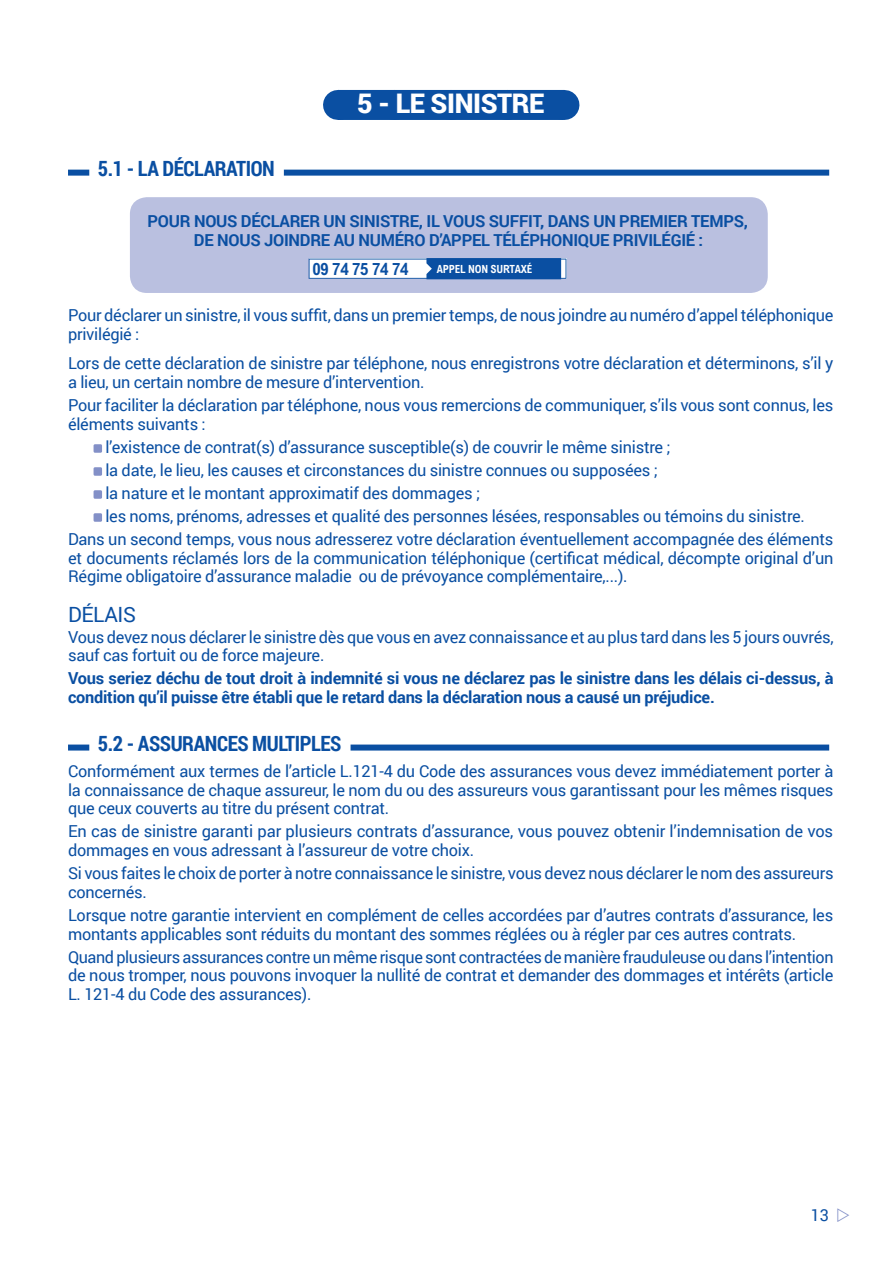
<style>
.page{position:relative;width:893px;height:1263px;background:#fff}
.page>*{position:absolute;margin:0;border:0;box-sizing:border-box;transform-origin:0 0}
.t1{font:900 27px "Roboto";letter-spacing:-.015em;color:#fff}
.t2{font:700 21px "Roboto Condensed";letter-spacing:-.02em;color:#0a4fa2}
.t3{font:21px "Roboto";letter-spacing:-.015em;color:#0a4fa2}
.t4{font:700 condensed 16.8px "Arial";letter-spacing:-.015em;color:#0a4fa2}
.t5{font:16.5px/18.8px "Roboto";letter-spacing:-.015em;color:#0a4fa2}
.t6{font:700 16.5px/18.8px "Roboto";letter-spacing:-.015em;color:#0a4fa2}
.t7{font:700 condensed 11.25px "Arial";letter-spacing:-.015em;color:#fff}
</style>
<div class="page">
<div style="left:338px;top:90px;width:225px;height:30px;background:#0a4fa2"></div>
<hr style="left:563px;top:90px;width:1px;height:30px;background:#0a4fa2">
<div style="left:68px;top:170px;width:761px;height:6px;background:#0a4fa2"></div>
<div style="left:89px;top:154px;width:195px;height:24px;background:#fff"></div>
<div style="left:68px;top:744px;width:761px;height:6px;background:#0a4fa2"></div>
<div style="left:89px;top:729px;width:262px;height:24px;background:#fff"></div>
<div style="left:94px;top:444px;width:8px;height:9px;background:#8390c7;border-radius:2px"></div>
<div style="left:94px;top:467px;width:8px;height:9px;background:#8390c7;border-radius:2px"></div>
<div style="left:94px;top:490px;width:8px;height:9px;background:#8390c7;border-radius:2px"></div>
<div style="left:94px;top:513px;width:8px;height:9px;background:#8390c7;border-radius:2px"></div>
<div style="left:130px;top:197px;width:638px;height:96px;background:#bac0e0;border-radius:17px"></div>
<svg style="left:309px;top:258px;width:257px;height:21px;background:#749bca"></svg>
<p class="t2" style="left:98px;top:153px;width:179px">5.1 - LA DÉCLARATION</p>
<h1 class="t1" style="left:357px;top:85px;width:188px">5 - LE SINISTRE</h1>
<p class="t6" style="left:148px;top:211px;width:602px;text-align:center">POUR NOUS DÉCLARER UN SINISTRE, IL VOUS SUFFIT, DANS UN PREMIER TEMPS,<br>DE NOUS JOINDRE AU NUMÉRO D’APPEL TÉLÉPHONIQUE PRIVILÉGIÉ :</p>
<p class="t4" style="left:312px;top:259px;width:98px">09 74 75 74 74</p>
<p class="t7" style="left:437px;top:262px;width:97px">APPEL NON SURTAXÉ</p>
<p class="t5" style="left:68px;top:305px;width:767px">Pour déclarer un sinistre, il vous suffit, dans un premier temps, de nous joindre au numéro d’appel téléphonique privilégié :</p>
<p class="t5" style="left:68px;top:353px;width:767px">Lors de cette déclaration de sinistre par téléphone, nous enregistrons votre déclaration et déterminons, s’il y a lieu, un certain nombre de mesure d’intervention.</p>
<p class="t5" style="left:68px;top:395px;width:767px">Pour faciliter la déclaration par téléphone, nous vous remercions de communiquer, s’ils vous sont connus, les éléments suivants :</p>
<p class="t5" style="left:105px;top:437px;width:567px">l’existence de contrat(s) d’assurance susceptible(s) de couvrir le même sinistre ;</p>
<p class="t5" style="left:105px;top:460px;width:554px">la date, le lieu, les causes et circonstances du sinistre connues ou supposées ;</p>
<p class="t5" style="left:105px;top:483px;width:376px">la nature et le montant approximatif des dommages ;</p>
<p class="t5" style="left:105px;top:506px;width:701px">les noms, prénoms, adresses et qualité des personnes lésées, responsables ou témoins du sinistre.</p>
<p class="t5" style="left:68px;top:529px;width:767px">Dans un second temps, vous nous adresserez votre déclaration éventuellement accompagnée des éléments</p>
<p class="t5" style="left:68px;top:548px;width:767px">et documents réclamés lors de la communication téléphonique (certificat médical, décompte original d’un<br>Régime obligatoire d’assurance maladie ou de prévoyance complémentaire,...).</p>
<p class="t3" style="left:68px;top:599px;width:70px">DÉLAIS</p>
<p class="t5" style="left:68px;top:627px;width:767px">Vous devez nous déclarer le sinistre dès que vous en avez connaissance et au plus tard dans les 5 jours ouvrés, sauf cas fortuit ou de force majeure.</p>
<p class="t6" style="left:68px;top:668px;width:767px">Vous seriez déchu de tout droit à indemnité si vous ne déclarez pas le sinistre dans les délais ci-dessus, à condition qu’il puisse être établi que le retard dans la déclaration nous a causé un préjudice.</p>
<p class="t2" style="left:98px;top:728px;width:245px">5.2 - ASSURANCES MULTIPLES</p>
<p class="t5" style="left:68px;top:761px;width:767px;text-align:justify">Conformément aux termes de l’article L.121-4 du Code des assurances vous devez immédiatement porter à la connaissance de chaque assureur, le nom du ou des assureurs vous garantissant pour les mêmes risques que ceux couverts au titre du présent contrat.</p>
<p class="t5" style="left:68px;top:821px;width:767px">En cas de sinistre garanti par plusieurs contrats d’assurance, vous pouvez obtenir l’indemnisation de vos dommages en vous adressant à l’assureur de votre choix.</p>
<p class="t5" style="left:68px;top:863px;width:767px">Si vous faites le choix de porter à notre connaissance le sinistre, vous devez nous déclarer le nom des assureurs concernés.</p>
<p class="t5" style="left:68px;top:905px;width:767px">Lorsque notre garantie intervient en complément de celles accordées par d’autres contrats d’assurance, les montants applicables sont réduits du montant des sommes réglées ou à régler par ces autres contrats.</p>
<p class="t5" style="left:68px;top:947px;width:767px;text-align:justify">Quand plusieurs assurances contre un même risque sont contractées de manière frauduleuse ou dans l’intention de nous tromper, nous pouvons invoquer la nullité de contrat et demander des dommages et intérêts (article L. 121-4 du Code des assurances).</p>
<p class="t5" style="left:811px;top:1205px;width:20px">13</p>
</div>
